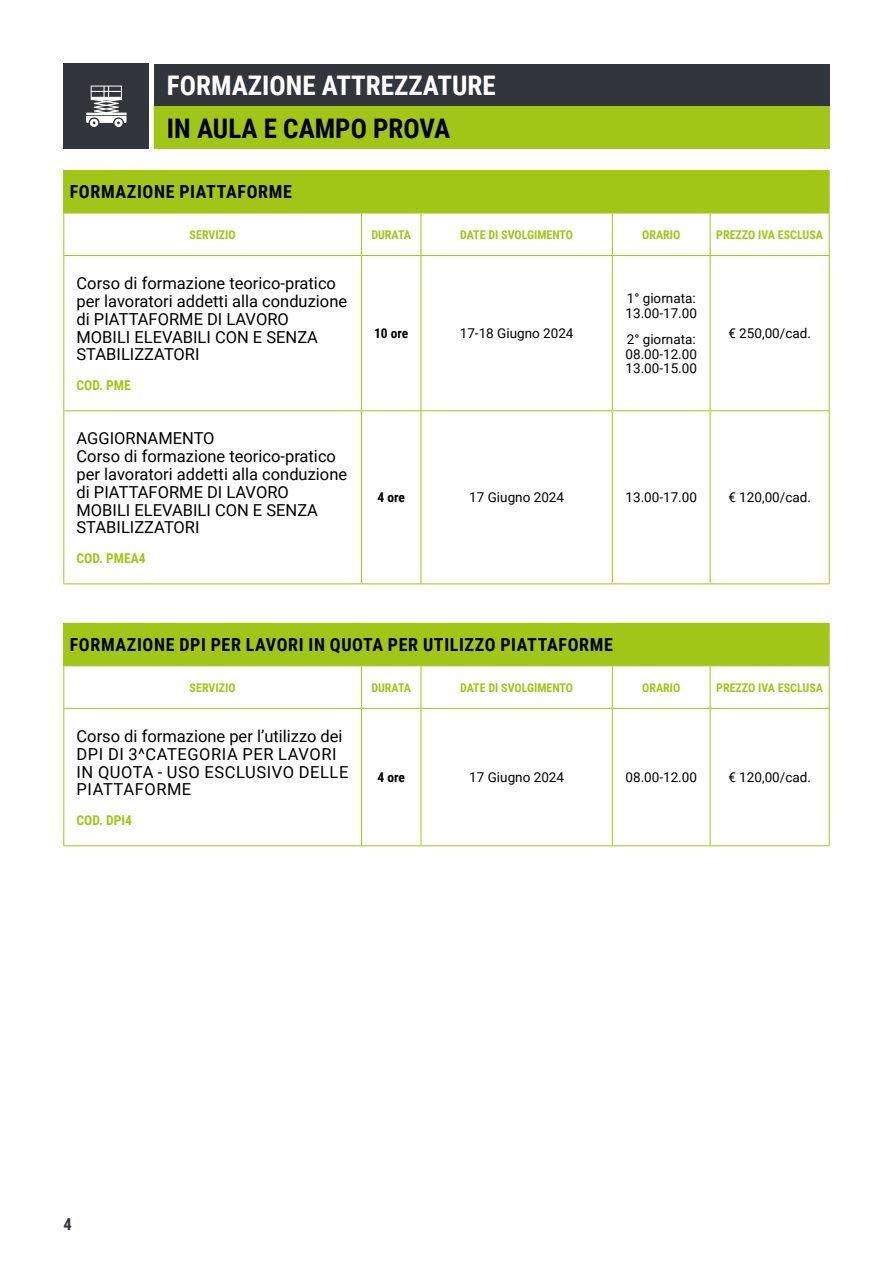
<style>
.page{position:relative;width:893px;height:1263px;background:#fff}
.page>*{position:absolute;margin:0;border:0;box-sizing:border-box;transform-origin:0 0}
.t1{font:700 27px "Roboto Condensed";color:#fff}
.t2{font:700 27px "Roboto Condensed";color:#000}
.t3{font:700 18px "Roboto Condensed";letter-spacing:.035em;color:#000}
.t4{font:16.5px/17.9px "Roboto";color:#000}
.t5{font:16.5px/17.9px "Roboto";letter-spacing:.035em;color:#000}
.t6{font:700 16.5px "Roboto Condensed";color:#30363c}
.t7{font:13.5px/14.5px "Roboto";color:#000}
.t8{font:700 13.5px "Roboto Condensed";color:#a2c617}
.t9{font:700 13.5px "Roboto Condensed";color:#000}
.t10{font:700 12px "Roboto Condensed";color:#a2c617}
</style>
<div class="page">
<div style="left:154px;top:64px;width:676px;height:42px;background:#30363c"></div>
<div style="left:154px;top:106px;width:676px;height:43px;background:#a2c617"></div>
<div style="left:64px;top:64px;width:85px;height:85px;background:#30363c"></div>
<svg style="left:86px;top:86px;width:41px;height:41px"></svg>
<div style="left:64px;top:170px;width:765px;height:43px;background:#a2c617"></div>
<svg style="left:64px;top:214px;width:765px;height:41px"></svg>
<hr style="left:829px;top:171px;width:1px;height:42px;background:#a2c617">
<hr style="left:63px;top:410px;width:298px;height:1px;background:#a2c617">
<hr style="left:63px;top:411px;width:1px;height:172px;background:#a2c617">
<hr style="left:361px;top:410px;width:60px;height:1px;background:#a2c617">
<hr style="left:421px;top:410px;width:191px;height:1px;background:#a2c617">
<hr style="left:612px;top:410px;width:98px;height:1px;background:#a2c617">
<hr style="left:710px;top:410px;width:120px;height:1px;background:#a2c617">
<hr style="left:829px;top:411px;width:1px;height:172px;background:#a2c617">
<hr style="left:63px;top:583px;width:298px;height:1px;background:#a2c617">
<hr style="left:361px;top:583px;width:60px;height:1px;background:#a2c617">
<hr style="left:421px;top:583px;width:191px;height:1px;background:#a2c617">
<hr style="left:612px;top:583px;width:98px;height:1px;background:#a2c617">
<hr style="left:710px;top:583px;width:120px;height:1px;background:#a2c617">
<hr style="left:63px;top:170px;width:298px;height:1px;background:#a2c617">
<hr style="left:63px;top:171px;width:1px;height:42px;background:#a2c617">
<hr style="left:710px;top:170px;width:120px;height:1px;background:#a2c617">
<hr style="left:63px;top:256px;width:1px;height:154px;background:#a2c617">
<hr style="left:361px;top:256px;width:1px;height:154px;background:#a2c617">
<hr style="left:421px;top:256px;width:1px;height:154px;background:#a2c617">
<hr style="left:612px;top:256px;width:1px;height:154px;background:#a2c617">
<hr style="left:710px;top:256px;width:1px;height:154px;background:#a2c617">
<hr style="left:829px;top:256px;width:1px;height:154px;background:#a2c617">
<hr style="left:361px;top:411px;width:1px;height:172px;background:#a2c617">
<hr style="left:421px;top:411px;width:1px;height:172px;background:#a2c617">
<hr style="left:612px;top:411px;width:1px;height:172px;background:#a2c617">
<hr style="left:710px;top:411px;width:1px;height:172px;background:#a2c617">
<hr style="left:63px;top:213px;width:298px;height:1px;background:#a2c617">
<hr style="left:63px;top:213px;width:1px;height:42px;background:#a2c617">
<hr style="left:361px;top:213px;width:60px;height:1px;background:#a2c617">
<hr style="left:361px;top:213px;width:1px;height:42px;background:#a2c617">
<hr style="left:421px;top:213px;width:191px;height:1px;background:#a2c617">
<hr style="left:421px;top:213px;width:1px;height:42px;background:#a2c617">
<hr style="left:612px;top:213px;width:98px;height:1px;background:#a2c617">
<hr style="left:612px;top:213px;width:1px;height:42px;background:#a2c617">
<hr style="left:710px;top:213px;width:120px;height:1px;background:#a2c617">
<hr style="left:710px;top:213px;width:1px;height:42px;background:#a2c617">
<hr style="left:829px;top:213px;width:1px;height:42px;background:#a2c617">
<hr style="left:63px;top:255px;width:298px;height:1px;background:#a2c617">
<hr style="left:361px;top:255px;width:60px;height:1px;background:#a2c617">
<hr style="left:421px;top:255px;width:191px;height:1px;background:#a2c617">
<hr style="left:612px;top:255px;width:98px;height:1px;background:#a2c617">
<hr style="left:710px;top:255px;width:120px;height:1px;background:#a2c617">
<div style="left:64px;top:623px;width:765px;height:43px;background:#a2c617"></div>
<svg style="left:64px;top:666px;width:765px;height:42px"></svg>
<hr style="left:829px;top:624px;width:1px;height:41px;background:#a2c617">
<hr style="left:63px;top:623px;width:298px;height:1px;background:#a2c617">
<hr style="left:63px;top:624px;width:1px;height:41px;background:#a2c617">
<hr style="left:710px;top:623px;width:120px;height:1px;background:#a2c617">
<hr style="left:63px;top:709px;width:1px;height:136px;background:#a2c617">
<hr style="left:361px;top:709px;width:1px;height:136px;background:#a2c617">
<hr style="left:421px;top:845px;width:191px;height:1px;background:#a2c617">
<hr style="left:710px;top:709px;width:1px;height:136px;background:#a2c617">
<hr style="left:829px;top:709px;width:1px;height:136px;background:#a2c617">
<hr style="left:63px;top:845px;width:298px;height:1px;background:#a2c617">
<hr style="left:361px;top:845px;width:60px;height:1px;background:#a2c617">
<hr style="left:421px;top:709px;width:1px;height:136px;background:#a2c617">
<hr style="left:612px;top:709px;width:1px;height:136px;background:#a2c617">
<hr style="left:612px;top:845px;width:98px;height:1px;background:#a2c617">
<hr style="left:710px;top:845px;width:120px;height:1px;background:#a2c617">
<hr style="left:63px;top:665px;width:298px;height:1px;background:#a2c617">
<hr style="left:63px;top:666px;width:1px;height:42px;background:#a2c617">
<hr style="left:361px;top:666px;width:1px;height:42px;background:#a2c617">
<hr style="left:421px;top:666px;width:1px;height:42px;background:#a2c617">
<hr style="left:612px;top:666px;width:1px;height:42px;background:#a2c617">
<hr style="left:710px;top:665px;width:120px;height:1px;background:#a2c617">
<hr style="left:710px;top:666px;width:1px;height:42px;background:#a2c617">
<hr style="left:829px;top:666px;width:1px;height:42px;background:#a2c617">
<hr style="left:63px;top:708px;width:298px;height:1px;background:#a2c617">
<hr style="left:361px;top:708px;width:60px;height:1px;background:#a2c617">
<hr style="left:421px;top:708px;width:191px;height:1px;background:#a2c617">
<hr style="left:612px;top:708px;width:98px;height:1px;background:#a2c617">
<hr style="left:710px;top:708px;width:120px;height:1px;background:#a2c617">
<h1 class="t1" style="left:167px;top:67px;width:330px">FORMAZIONE ATTREZZATURE</h1>
<h1 class="t2" style="left:167px;top:109px;width:285px">IN AULA E CAMPO PROVA</h1>
<p class="t3" style="left:70px;top:179px;width:224px">FORMAZIONE PIATTAFORME</p>
<p class="t10" style="left:190px;top:226px;width:47px">SERVIZIO</p>
<p class="t10" style="left:371px;top:226px;width:41px">DURATA</p>
<p class="t10" style="left:460px;top:226px;width:115px">DATE DI SVOLGIMENTO</p>
<p class="t10" style="left:642px;top:226px;width:40px">ORARIO</p>
<p class="t10" style="left:716px;top:226px;width:108px">PREZZO IVA ESCLUSA</p>
<p class="t4" style="left:77px;top:274px;width:272px">Corso di formazione teorico-pratico per lavoratori addetti alla conduzione di PIATTAFORME DI LAVORO<br>MOBILI ELEVABILI CON E SENZA<br>STABILIZZATORI</p>
<p class="t8" style="left:77px;top:375px;width:56px">COD. PME</p>
<p class="t7" style="left:625px;top:290px;width:73px">1° giornata:<br>13.00-17.00</p>
<p class="t7" style="left:625px;top:332px;width:73px;text-align:justify">2° giornata:<br>08.00-12.00<br>13.00-15.00</p>
<p class="t7" style="left:728px;top:326px;width:84px">€ 250,00/cad.</p>
<p class="t9" style="left:374px;top:324px;width:36px">10 ore</p>
<p class="t7" style="left:460px;top:326px;width:115px">17-18 Giugno 2024</p>
<p class="t4" style="left:77px;top:429px;width:272px">AGGIORNAMENTO<br>Corso di formazione teorico-pratico per lavoratori addetti alla conduzione di PIATTAFORME DI LAVORO<br>MOBILI ELEVABILI CON E SENZA<br>STABILIZZATORI</p>
<p class="t8" style="left:77px;top:548px;width:71px">COD. PMEA4</p>
<p class="t9" style="left:377px;top:488px;width:29px">4 ore</p>
<p class="t7" style="left:469px;top:490px;width:96px">17 Giugno 2024</p>
<p class="t7" style="left:625px;top:490px;width:73px">13.00-17.00</p>
<p class="t7" style="left:728px;top:490px;width:84px">€ 120,00/cad.</p>
<p class="t3" style="left:70px;top:632px;width:545px">FORMAZIONE DPI PER LAVORI IN QUOTA PER UTILIZZO PIATTAFORME</p>
<p class="t10" style="left:190px;top:679px;width:47px">SERVIZIO</p>
<p class="t10" style="left:371px;top:679px;width:41px">DURATA</p>
<p class="t10" style="left:460px;top:679px;width:115px">DATE DI SVOLGIMENTO</p>
<p class="t10" style="left:642px;top:679px;width:40px">ORARIO</p>
<p class="t10" style="left:716px;top:679px;width:108px">PREZZO IVA ESCLUSA</p>
<p class="t5" style="left:77px;top:727px;width:273px">Corso di formazione per l’utilizzo dei<br>DPI DI 3^CATEGORIA PER LAVORI<br>IN QUOTA - USO ESCLUSIVO DELLE<br>PIATTAFORME</p>
<p class="t8" style="left:77px;top:810px;width:57px">COD. DPI4</p>
<p class="t9" style="left:377px;top:768px;width:29px">4 ore</p>
<p class="t7" style="left:469px;top:769px;width:96px">17 Giugno 2024</p>
<p class="t7" style="left:625px;top:769px;width:73px">08.00-12.00</p>
<p class="t7" style="left:728px;top:769px;width:84px">€ 120,00/cad.</p>
<p class="t6" style="left:63px;top:1213px;width:10px">4</p>
</div>
